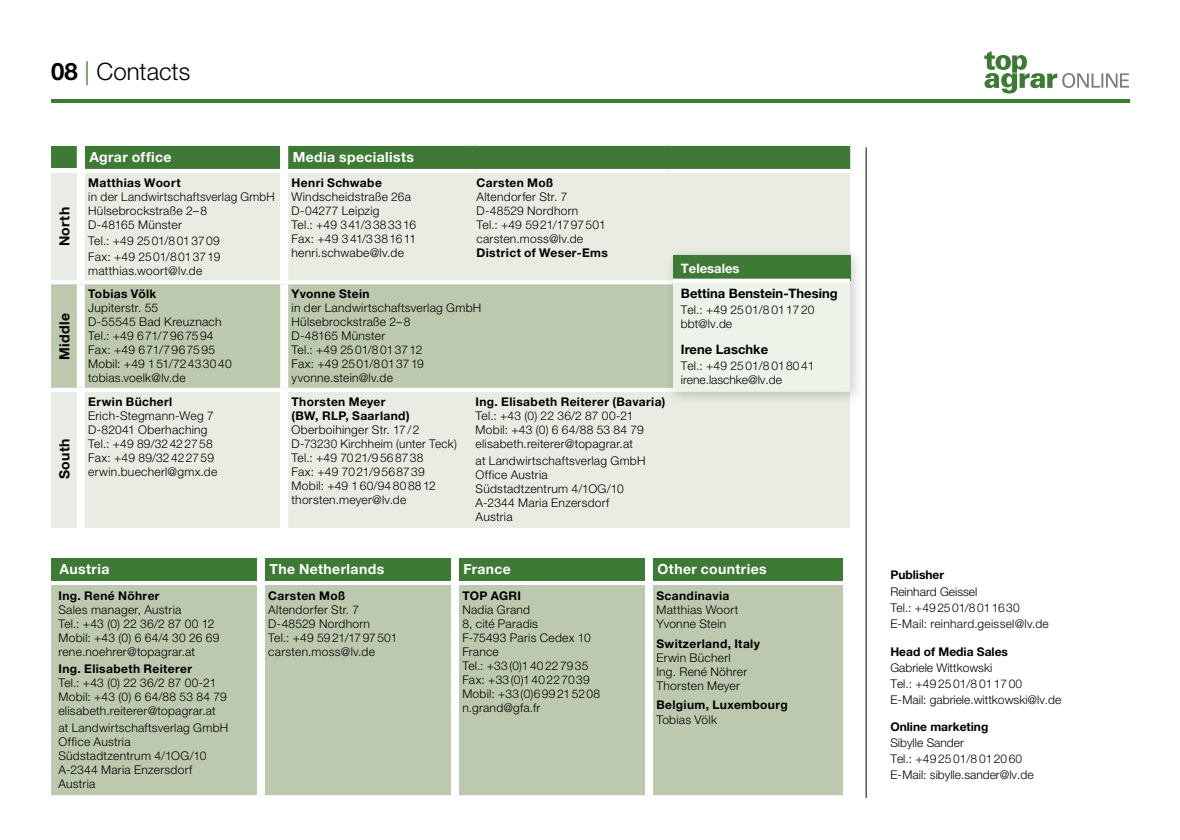
<style>
.page{position:relative;width:1180px;height:840px;background:#fff}
.page>*{position:absolute;margin:0;border:0;box-sizing:border-box;transform-origin:0 0}
.t1{font:300 24px "Helvetica Neue LT Pro";color:#000}
.t2{font:700 14px "Helvetica Neue LT Pro";letter-spacing:.03em;color:#fff}
.t3{font:700 14px "Helvetica Neue LT Pro";letter-spacing:.03em;color:#000}
.t4{font:700 13px "Helvetica Neue LT Pro";color:#000}
.t5{font:700 13px "Helvetica Neue LT Pro";color:#fff}
.t6{font:300 12px/14px "Helvetica Neue LT Pro";letter-spacing:.02em;color:#000}
.t7{font:700 12px/14px "Helvetica Neue LT Pro";letter-spacing:.03em;color:#000}
.t8{font:300 12px/16px "Helvetica Neue LT Pro";color:#000}
.t9{font:700 12px "Helvetica Neue LT Pro";color:#000}
.s1{font-weight:700}
.s2{color:#3e7936}
</style>
<div class="page">
<hr style="left:51px;top:99px;width:1078px;height:4px;background:#3e7936">
<svg style="left:984px;top:51px;width:144px;height:42px"></svg>
<hr style="left:865px;top:147px;width:1px;height:650px;background:#000">
<div style="left:51px;top:173px;width:799px;height:354px;background:#e9ece2"></div>
<div style="left:51px;top:284px;width:614px;height:103px;background:#bcc9af"></div>
<div style="left:77px;top:173px;width:8px;height:107px;background:#fff"></div>
<div style="left:77px;top:284px;width:8px;height:103px;background:#fff"></div>
<div style="left:77px;top:391px;width:8px;height:136px;background:#fff"></div>
<div style="left:280px;top:173px;width:8px;height:107px;background:#fff"></div>
<div style="left:280px;top:284px;width:8px;height:103px;background:#fff"></div>
<div style="left:280px;top:391px;width:8px;height:136px;background:#fff"></div>
<hr style="left:51px;top:280px;width:30px;height:4px;background:#fff">
<hr style="left:81px;top:280px;width:203px;height:4px;background:#fff">
<hr style="left:284px;top:280px;width:187px;height:4px;background:#fff">
<svg style="left:471px;top:280px;width:4px;height:4px"></svg>
<hr style="left:475px;top:280px;width:193px;height:4px;background:#fff">
<svg style="left:51px;top:387px;width:30px;height:4px"></svg>
<svg style="left:81px;top:387px;width:203px;height:4px"></svg>
<svg style="left:284px;top:387px;width:187px;height:4px"></svg>
<svg style="left:471px;top:387px;width:4px;height:4px"></svg>
<svg style="left:475px;top:387px;width:190px;height:4px"></svg>
<svg style="left:51px;top:144px;width:799px;height:27px;background:#53884c"></svg>
<hr style="left:475px;top:169px;width:193px;height:4px;background:#fff">
<hr style="left:668px;top:169px;width:182px;height:4px;background:#fff">
<div style="left:51px;top:557px;width:791px;height:23px;background:#3e7936"></div>
<div style="left:51px;top:585px;width:791px;height:209px;background:#bcc9af"></div>
<svg style="left:51px;top:580px;width:206px;height:1px"></svg>
<svg style="left:265px;top:580px;width:186px;height:1px"></svg>
<svg style="left:459px;top:580px;width:186px;height:1px"></svg>
<svg style="left:653px;top:580px;width:189px;height:1px"></svg>
<div style="left:257px;top:557px;width:8px;height:25px;background:#fff"></div>
<div style="left:257px;top:582px;width:8px;height:212px;background:#fff"></div>
<div style="left:451px;top:557px;width:8px;height:25px;background:#fff"></div>
<div style="left:451px;top:582px;width:8px;height:212px;background:#fff"></div>
<div style="left:645px;top:557px;width:8px;height:25px;background:#fff"></div>
<div style="left:645px;top:582px;width:8px;height:212px;background:#fff"></div>
<div style="left:77px;top:140px;width:8px;height:30px;background:#fff"></div>
<div style="left:48px;top:138px;width:30px;height:8px;background:#fff"></div>
<hr style="left:46px;top:169px;width:38px;height:2px;background:#fff">
<div style="left:280px;top:141px;width:8px;height:30px;background:#fff"></div>
<div style="left:665px;top:247px;width:198px;height:158px;background:#000;opacity:.2"></div>
<div style="left:673px;top:255px;width:177px;height:25px;background:#3e7936"></div>
<div style="left:673px;top:282px;width:177px;height:109px;background:#edf3e8"></div>
<svg style="left:673px;top:278px;width:177px;height:4px"></svg>
<h1 class="t1" style="left:51px;top:56px;width:141px"><span class="s1">08</span> <span class="s2">|</span> Contacts</h1>
<p class="t3" style="left:56px;top:246px;width:41px;rotate:-90deg">North</p>
<p class="t3" style="left:56px;top:359px;width:49px;rotate:-90deg">Middle</p>
<p class="t3" style="left:56px;top:479px;width:42px;rotate:-90deg">South</p>
<p class="t2" style="left:89px;top:148px;width:84px">Agrar office</p>
<p class="t2" style="left:293px;top:148px;width:123px">Media specialists</p>
<p class="t7" style="left:88px;top:175px;width:94px">Matthias Woort</p>
<p class="t6" style="left:88px;top:189px;width:188px">in der Landwirtschaftsverlag GmbH<br>Hülsebrockstraße 2–8<br>D-48165 Münster</p>
<p class="t6" style="left:88px;top:232px;width:134px;line-height:16px">Tel.: +49 2501/8013709<br>Fax: +49 2501/8013719</p>
<p class="t6" style="left:88px;top:263px;width:116px">matthias.woort@lv.de</p>
<p class="t7" style="left:291px;top:175px;width:92px">Henri Schwabe</p>
<p class="t6" style="left:291px;top:189px;width:126px">Windscheidstraße 26a<br>D-04277 Leipzig<br>Tel.: +49 341/3383316<br>Fax: +49 341/3381611 henri.schwabe@lv.de</p>
<p class="t7" style="left:476px;top:175px;width:78px">Carsten Moß</p>
<p class="t6" style="left:476px;top:189px;width:131px">Altendorfer Str. 7<br>D-48529 Nordhorn<br>Tel.: +49 5921/1797501 carsten.moss@lv.de</p>
<p class="t7" style="left:476px;top:245px;width:133px">District of Weser-Ems</p>
<p class="t7" style="left:88px;top:286px;width:70px">Tobias Völk</p>
<p class="t6" style="left:88px;top:300px;width:145px">Jupiterstr. 55<br>D-55545 Bad Kreuznach<br>Tel.: +49 671/7967594<br>Fax: +49 671/7967595<br>Mobil: +49 151/72433040 tobias.voelk@lv.de</p>
<p class="t7" style="left:88px;top:394px;width:86px">Erwin Bücherl</p>
<p class="t6" style="left:88px;top:408px;width:130px">Erich-Stegmann-Weg 7<br>D-82041 Oberhaching<br>Tel.: +49 89/32422758<br>Fax: +49 89/32422759 erwin.buecherl@gmx.de</p>
<p class="t7" style="left:291px;top:286px;width:80px">Yvonne Stein</p>
<p class="t6" style="left:291px;top:300px;width:191px">in der Landwirtschaftsverlag GmbH<br>Hülsebrockstraße 2–8<br>D-48165 Münster<br>Tel.: +49 2501/8013712<br>Fax: +49 2501/8013719 yvonne.stein@lv.de</p>
<p class="t7" style="left:291px;top:394px;width:119px">Thorsten Meyer (BW, RLP, Saarland)</p>
<p class="t6" style="left:291px;top:422px;width:167px">Oberboihinger Str. 17/2<br>D-73230 Kirchheim (unter Teck)<br>Tel.: +49 7021/9568738<br>Fax: +49 7021/9568739<br>Mobil: +49 160/94808812 thorsten.meyer@lv.de</p>
<p class="t7" style="left:475px;top:394px;width:191px">Ing. Elisabeth Reiterer (Bavaria)</p>
<p class="t6" style="left:475px;top:408px;width:170px">Tel.: +43 (0) 22 36/2 87 00-21<br>Mobil: +43 (0) 6 64/88 53 84 79 elisabeth.reiterer@topagrar.at</p>
<p class="t6" style="left:475px;top:453px;width:171px">at Landwirtschaftsverlag GmbH<br>Office Austria<br>Südstadtzentrum 4/1OG/10<br>A-2344 Maria Enzersdorf<br>Austria</p>
<p class="t5" style="left:681px;top:260px;width:60px">Telesales</p>
<p class="t4" style="left:681px;top:285px;width:158px">Bettina Benstein-Thesing</p>
<p class="t8" style="left:681px;top:302px;width:135px;line-height:14px">Tel.: +49 25 01/8 011720 bbt@lv.de</p>
<p class="t4" style="left:681px;top:340px;width:89px">Irene Laschke</p>
<p class="t8" style="left:681px;top:358px;width:135px;line-height:14px">Tel.: +49 25 01/8 018041 irene.laschke@lv.de</p>
<p class="t2" style="left:60px;top:560px;width:51px">Austria</p>
<p class="t2" style="left:269px;top:560px;width:116px">The Netherlands</p>
<p class="t2" style="left:463px;top:560px;width:49px">France</p>
<p class="t2" style="left:657px;top:560px;width:111px">Other countries</p>
<p class="t7" style="left:58px;top:588px;width:103px">Ing. René Nöhrer</p>
<p class="t6" style="left:58px;top:602px;width:162px">Sales manager, Austria<br>Tel.: +43 (0) 22 36/2 87 00 12<br>Mobil: +43 (0) 6 64/4 30 26 69 rene.noehrer@topagrar.at</p>
<p class="t7" style="left:58px;top:660px;width:135px">Ing. Elisabeth Reiterer</p>
<p class="t6" style="left:58px;top:675px;width:170px">Tel.: +43 (0) 22 36/2 87 00-21<br>Mobil: +43 (0) 6 64/88 53 84 79 elisabeth.reiterer@topagrar.at</p>
<p class="t6" style="left:58px;top:719px;width:171px">at Landwirtschaftsverlag GmbH<br>Office Austria<br>Südstadtzentrum 4/1OG/10<br>A-2344 Maria Enzersdorf<br>Austria</p>
<p class="t7" style="left:268px;top:588px;width:78px">Carsten Moß</p>
<p class="t6" style="left:268px;top:602px;width:131px">Altendorfer Str. 7<br>D-48529 Nordhorn<br>Tel.: +49 5921/1797501 carsten.moss@lv.de</p>
<p class="t7" style="left:462px;top:588px;width:60px">TOP AGRI</p>
<p class="t6" style="left:462px;top:602px;width:139px">Nadia Grand<br>8, cité Paradis<br>F-75493 Paris Cedex 10<br>France<br>Tel.: +33(0)140227935<br>Fax: +33(0)140227039<br>Mobil: +33(0)699215208 n.grand@gfa.fr</p>
<p class="t7" style="left:656px;top:588px;width:75px">Scandinavia</p>
<p class="t6" style="left:656px;top:602px;width:84px">Matthias Woort<br>Yvonne Stein</p>
<p class="t7" style="left:656px;top:635px;width:105px">Switzerland, Italy</p>
<p class="t6" style="left:656px;top:649px;width:92px">Erwin Bücherl<br>Ing. René Nöhrer<br>Thorsten Meyer</p>
<p class="t7" style="left:656px;top:697px;width:133px">Belgium, Luxembourg</p>
<p class="t6" style="left:656px;top:711px;width:62px">Tobias Völk</p>
<p class="t9" style="left:890px;top:567px;width:55px">Publisher</p>
<p class="t6" style="left:890px;top:582px;width:160px;line-height:16.2px">Reinhard Geissel<br>Tel.: +492501/8011630<br>E-Mail: reinhard.geissel@lv.de</p>
<p class="t9" style="left:890px;top:643px;width:119px">Head of Media Sales</p>
<p class="t8" style="left:890px;top:658px;width:172px">Gabriele Wittkowski<br>Tel.: +4925 01/8 011700<br>E-Mail: gabriele.wittkowski@lv.de</p>
<p class="t9" style="left:890px;top:718px;width:99px">Online marketing</p>
<p class="t8" style="left:890px;top:734px;width:145px">Sibylle Sander<br>Tel.: +4925 01/8 012060<br>E-Mail: sibylle.sander@lv.de</p>
</div>
